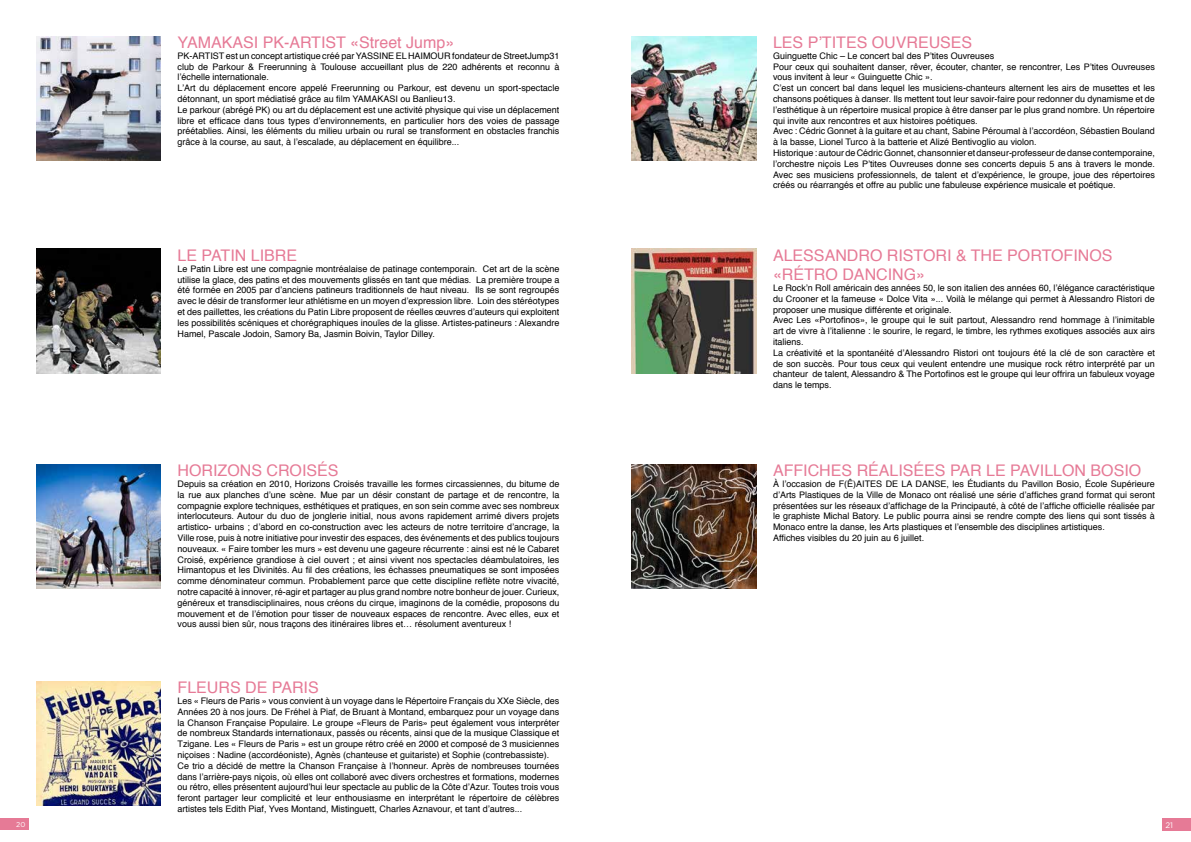
<style>
.page{position:relative;width:1191px;height:842px;background:#fff}
.page>*{position:absolute;margin:0;border:0;box-sizing:border-box;transform-origin:0 0}
.t1{font:16px/19.2px "Helvetica";color:#e67a96}
.t2{font:9px/10.8px "Helvetica";color:#000}
.t3{font:8px "Gotham";color:#fff}
.t4{font:7px "Gotham";color:#fff}
</style>
<div class="page">
<div style="left:0;top:818px;width:28px;height:12px;background:#e67a96"></div>
<div style="left:1162px;top:818px;width:29px;height:13px;background:#e67a96"></div>
<img style="left:36px;top:36px;width:125px;height:125px">
<img style="left:36px;top:249px;width:125px;height:124px">
<img style="left:36px;top:464px;width:125px;height:125px">
<img style="left:36px;top:681px;width:125px;height:125px">
<img style="left:631px;top:36px;width:125px;height:125px">
<img style="left:631px;top:464px;width:125px;height:125px">
<img style="left:631px;top:249px;width:125px;height:124px">
<h1 class="t1" style="left:177px;top:33px;width:278px">YAMAKASI PK-ARTIST «Street Jump»</h1>
<p class="t2" style="left:177px;top:51px;width:383px">PK-ARTIST est un concept artistique créé par YASSINE EL HAIMOUR fondateur de StreetJump31 club de Parkour &amp; Freerunning à Toulouse accueillant plus de 220 adhérents et reconnu à l’échelle internationale.<br>L’Art du déplacement encore appelé Freerunning ou Parkour, est devenu un sport-spectacle détonnant, un sport médiatisé grâce au film YAMAKASI ou Banlieu13.<br>Le parkour (abrégé PK) ou art du déplacement est une activité physique qui vise un déplacement libre et efficace dans tous types d’environnements, en particulier hors des voies de passage préétablies. Ainsi, les éléments du milieu urbain ou rural se transforment en obstacles franchis grâce à la course, au saut, à l’escalade, au déplacement en équilibre...</p>
<h1 class="t1" style="left:177px;top:246px;width:121px">LE PATIN LIBRE</h1>
<p class="t2" style="left:177px;top:263px;width:383px;text-align:justify">Le Patin Libre est une compagnie montréalaise de patinage contemporain. Cet art de la scène utilise la glace, des patins et des mouvements glissés en tant que médias. La première troupe a été formée en 2005 par d’anciens patineurs traditionnels de haut niveau. Ils se sont regroupés avec le désir de transformer leur athlétisme en un moyen d’expression libre. Loin des stéréotypes et des paillettes, les créations du Patin Libre proposent de réelles œuvres d’auteurs qui exploitent les possibilités scéniques et chorégraphiques inouïes de la glisse. Artistes-patineurs : Alexandre Hamel, Pascale Jodoin, Samory Ba, Jasmin Boivin, Taylor Dilley.</p>
<h1 class="t1" style="left:177px;top:461px;width:162px">HORIZONS CROISÉS</h1>
<p class="t2" style="left:177px;top:479px;width:383px;text-align:justify">Depuis sa création en 2010, Horizons Croisés travaille les formes circassiennes, du bitume de la rue aux planches d’une scène. Mue par un désir constant de partage et de rencontre, la compagnie explore techniques, esthétiques et pratiques, en son sein comme avec ses nombreux interlocuteurs. Autour du duo de jonglerie initial, nous avons rapidement arrimé divers projets artistico- urbains ; d’abord en co-construction avec les acteurs de notre territoire d’ancrage, la Ville rose, puis à notre initiative pour investir des espaces, des événements et des publics toujours nouveaux. « Faire tomber les murs » est devenu une gageure récurrente : ainsi est né le Cabaret Croisé, expérience grandiose à ciel ouvert ; et ainsi vivent nos spectacles déambulatoires, les Himantopus et les Divinités. Au fil des créations, les échasses pneumatiques se sont imposées comme dénominateur commun. Probablement parce que cette discipline reflète notre vivacité, notre capacité à innover, ré-agir et partager au plus grand nombre notre bonheur de jouer. Curieux, généreux et transdisciplinaires, nous créons du cirque, imaginons de la comédie, proposons du mouvement et de l’émotion pour tisser de nouveaux espaces de rencontre. Avec elles, eux et vous aussi bien sûr, nous traçons des itinéraires libres et… résolument aventureux !</p>
<h1 class="t1" style="left:177px;top:678px;width:143px">FLEURS DE PARIS</h1>
<p class="t2" style="left:177px;top:696px;width:383px">Les « Fleurs de Paris » vous convient à un voyage dans le Répertoire Français du XXe Siècle, des Années 20 à nos jours. De Fréhel à Piaf, de Bruant à Montand, embarquez pour un voyage dans la Chanson Française Populaire. Le groupe «Fleurs de Paris» peut également vous interpréter de nombreux Standards internationaux, passés ou récents, ainsi que de la musique Classique et Tzigane. Les « Fleurs de Paris » est un groupe rétro créé en 2000 et composé de 3 musiciennes niçoises : Nadine (accordéoniste), Agnès (chanteuse et guitariste) et Sophie (contrebassiste).<br>Ce trio a décidé de mettre la Chanson Française à l’honneur. Après de nombreuses tournées dans l’arrière-pays niçois, où elles ont collaboré avec divers orchestres et formations, modernes ou rétro, elles présentent aujourd’hui leur spectacle au public de la Côte d’Azur. Toutes trois vous feront partager leur complicité et leur enthousiasme en interprétant le répertoire de célèbres artistes tels Edith Piaf, Yves Montand, Mistinguett, Charles Aznavour, et tant d’autres...</p>
<h1 class="t1" style="left:773px;top:33px;width:201px">LES P’TITES OUVREUSES</h1>
<p class="t2" style="left:773px;top:51px;width:383px">Guinguette Chic – Le concert bal des P’tites Ouvreuses<br>Pour ceux qui souhaitent danser, rêver, écouter, chanter, se rencontrer, Les P’tites Ouvreuses vous invitent à leur « Guinguette Chic ».<br>C’est un concert bal dans lequel les musiciens-chanteurs alternent les airs de musettes et les chansons poétiques à danser. Ils mettent tout leur savoir-faire pour redonner du dynamisme et de l’esthétique à un répertoire musical propice à être danser par le plus grand nombre. Un répertoire qui invite aux rencontres et aux histoires poétiques.<br>Avec : Cédric Gonnet à la guitare et au chant, Sabine Péroumal à l’accordéon, Sébastien Bouland à la basse, Lionel Turco à la batterie et Alizé Bentivoglio au violon.<br>Historique : autour de Cédric Gonnet, chansonnier et danseur-professeur de danse contemporaine, l’orchestre niçois Les P’tites Ouvreuses donne ses concerts depuis 5 ans à travers le monde.<br>Avec ses musiciens professionnels, de talent et d’expérience, le groupe, joue des répertoires créés ou réarrangés et offre au public une fabuleuse expérience musicale et poétique.</p>
<h1 class="t1" style="left:773px;top:246px;width:341px">ALESSANDRO RISTORI &amp; THE PORTOFINOS «RÉTRO DANCING»</h1>
<p class="t2" style="left:773px;top:283px;width:383px">Le Rock’n Roll américain des années 50, le son italien des années 60, l’élégance caractéristique du Crooner et la fameuse « Dolce Vita »... Voilà le mélange qui permet à Alessandro Ristori de proposer une musique différente et originale.<br>Avec Les «Portofinos», le groupe qui le suit partout, Alessandro rend hommage à l’inimitable art de vivre à l’italienne : le sourire, le regard, le timbre, les rythmes exotiques associés aux airs italiens.<br>La créativité et la spontanéité d’Alessandro Ristori ont toujours été la clé de son caractère et de son succès. Pour tous ceux qui veulent entendre une musique rock rétro interprété par un chanteur de talent, Alessandro &amp; The Portofinos est le groupe qui leur offrira un fabuleux voyage dans le temps.</p>
<h1 class="t1" style="left:773px;top:461px;width:370px">AFFICHES RÉALISÉES PAR LE PAVILLON BOSIO</h1>
<p class="t2" style="left:773px;top:479px;width:383px">À l’occasion de F(Ê)AITES DE LA DANSE, les Étudiants du Pavillon Bosio, École Supérieure d’Arts Plastiques de la Ville de Monaco ont réalisé une série d’affiches grand format qui seront présentées sur les réseaux d’affichage de la Principauté, à côté de l’affiche officielle réalisée par le graphiste Michal Batory. Le public pourra ainsi se rendre compte des liens qui sont tissés à Monaco entre la danse, les Arts plastiques et l’ensemble des disciplines artistiques.<br>Affiches visibles du 20 juin au 6 juillet.</p>
<p class="t4" style="left:16px;top:821px;width:11px">20</p>
<p class="t3" style="left:1165px;top:820px;width:9px">21</p>
</div>
